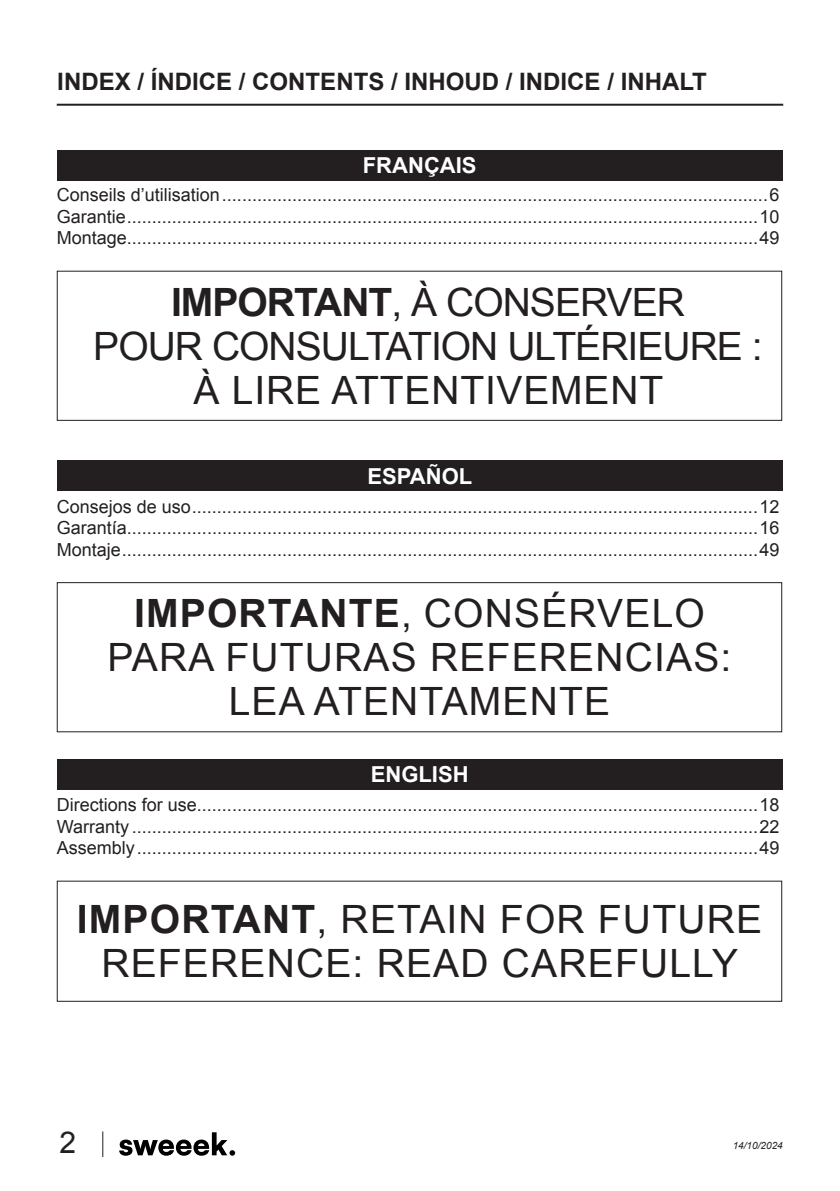
<style>
.page{position:relative;width:840px;height:1191px;background:#fff}
.page>*{position:absolute;margin:0;border:0;box-sizing:border-box;transform-origin:0 0}
.t1{font:39px/44px "Arial";letter-spacing:.03em;color:#231f20;text-align:center}
.t2{font:39px/44px "Arial";letter-spacing:-.025em;color:#231f20;text-align:center}
.t3{font:30px "Arial";color:#231f20}
.TITRE{font:700 24px "Arial";color:#231f20}
.t4{font:700 22px "Arial";color:#fff}
.TITRE-TDM-9PT{font:18px "Arial";color:#231f20}
.t5{font:italic 10px "Arial";color:#231f20}
.s1{font-weight:700}
</style>
<div class="page">
<svg style="left:102px;top:1131px;width:1px;height:26px"></svg>
<svg style="left:119px;top:1132px;width:116px;height:23px"></svg>
<hr style="left:57px;top:104px;width:725px;height:2px;background:#231f20">
<div style="left:57px;top:150px;width:725px;height:30px;background:#231f20"></div>
<div style="left:57px;top:271px;width:724px;height:150px;border:1px solid #231f20"></div>
<div style="left:57px;top:460px;width:725px;height:31px;background:#231f20"></div>
<div style="left:57px;top:582px;width:724px;height:150px;border:1px solid #231f20"></div>
<div style="left:57px;top:758px;width:725px;height:31px;background:#231f20"></div>
<p class="TITRE" style="left:57px;top:65px;width:650px">INDEX / ÍNDICE / CONTENTS / INHOUD / INDICE / INHALT</p>
<p class="t4" style="left:362px;top:151px;width:115px">FRANÇAIS</p>
<p class="TITRE-TDM-9PT" style="left:57px;top:183px;width:723px">Conseils d’utilisation.............................................................................................................6</p>
<p class="TITRE-TDM-9PT" style="left:57px;top:204px;width:723px">Garantie..............................................................................................................................10</p>
<p class="TITRE-TDM-9PT" style="left:57px;top:226px;width:723px">Montage..............................................................................................................................49</p>
<p class="t2" style="left:93px;top:281px;width:670px"><span class="s1">IMPORTANT</span>, À CONSERVER<br>POUR CONSULTATION ULTÉRIEURE :<br>À LIRE ATTENTIVEMENT</p>
<p class="t4" style="left:367px;top:461px;width:106px">ESPAÑOL</p>
<p class="TITRE-TDM-9PT" style="left:57px;top:494px;width:723px">Consejos de uso.................................................................................................................12</p>
<p class="TITRE-TDM-9PT" style="left:57px;top:516px;width:723px">Garantía..............................................................................................................................16</p>
<p class="TITRE-TDM-9PT" style="left:57px;top:537px;width:723px">Montaje...............................................................................................................................49</p>
<p class="t1" style="left:107px;top:592px;width:625px"><span class="s1">IMPORTANTE</span>, CONSÉRVELO<br>PARA FUTURAS REFERENCIAS:</p>
<p class="t1" style="left:228px;top:680px;width:383px">LEA ATENTAMENTE</p>
<p class="t4" style="left:370px;top:760px;width:99px">ENGLISH</p>
<p class="TITRE-TDM-9PT" style="left:57px;top:793px;width:723px">Directions for use................................................................................................................18</p>
<p class="TITRE-TDM-9PT" style="left:57px;top:814px;width:723px">Warranty .............................................................................................................................22</p>
<p class="TITRE-TDM-9PT" style="left:57px;top:836px;width:723px">Assembly............................................................................................................................49</p>
<p class="t1" style="left:77px;top:898px;width:686px"><span class="s1">IMPORTANT</span>, RETAIN FOR FUTURE<br>REFERENCE: READ CAREFULLY</p>
<h2 class="t3" style="left:60px;top:1123px;width:18px">2</h2>
<p class="t5" style="left:732px;top:1138px;width:52px">14/10/2024</p>
</div>
